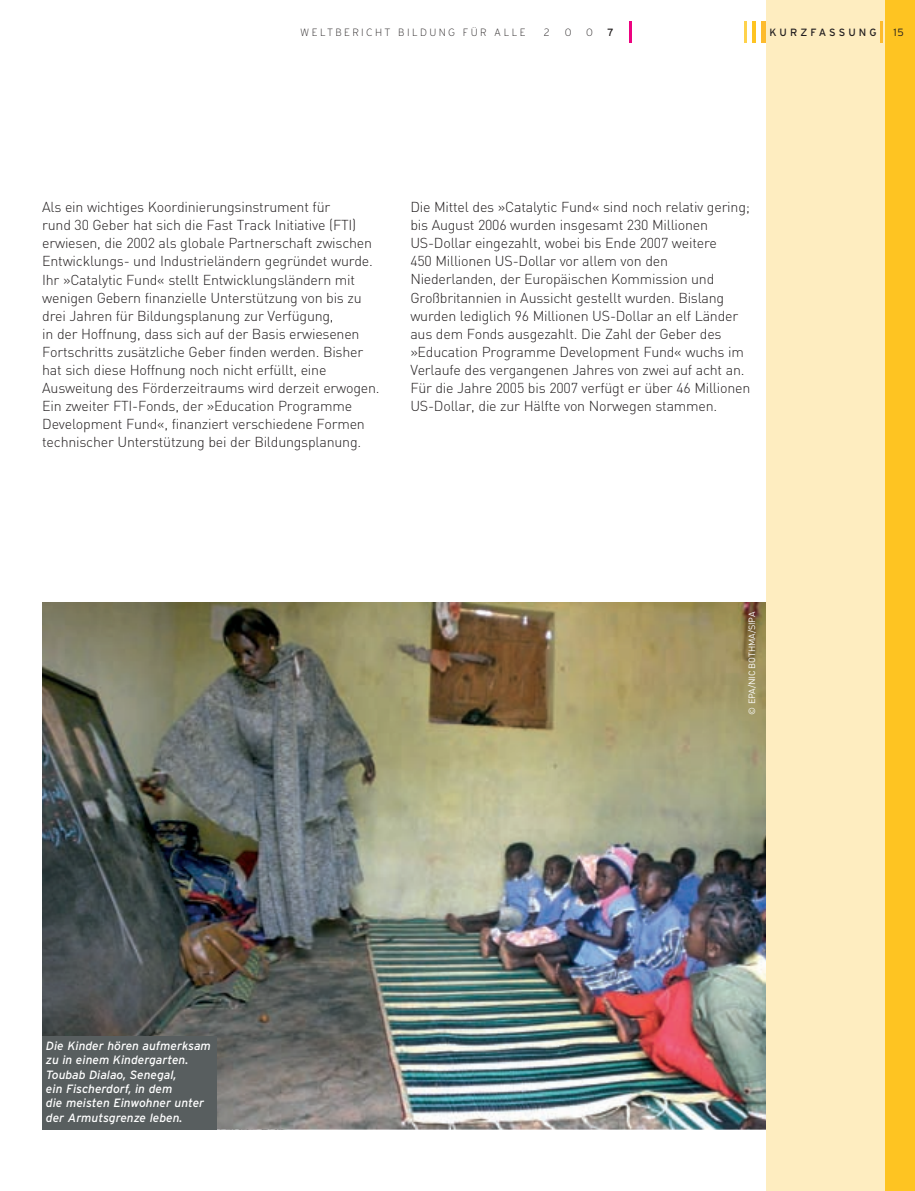
<style>
.page{position:relative;width:915px;height:1191px;background:#fff}
.page>*{position:absolute;margin:0;border:0;box-sizing:border-box;transform-origin:0 0}
.t1{font:300 14.25px/18px "DIN";letter-spacing:-.015em;color:#231f20}
.t2{font:italic 12px/14.4px "Interstate";color:#fff}
.t3{font:200 10.5px "Interstate";letter-spacing:.225em;color:#231f20}
.t4{font:10.5px "Interstate";letter-spacing:.29em;color:#231f20}
.t5{font:300 10.5px "Interstate";color:#231f20}
.t6{font:9px "DIN";letter-spacing:-.015em;color:#fff}
</style>
<div class="page">
<div style="left:765px;top:1px;width:149px;height:1190px;background:#feedc0"></div>
<div style="left:884px;top:1px;width:30px;height:1190px;background:#fec422"></div>
<hr style="left:629px;top:22px;width:2px;height:21px;background:#ed0280">
<hr style="left:761px;top:22px;width:4px;height:21px;background:#fdbb2e">
<hr style="left:752px;top:22px;width:3px;height:21px;background:#fec422">
<hr style="left:744px;top:22px;width:2px;height:21px;background:#fed24c">
<hr style="left:880px;top:22px;width:2px;height:21px;background:#fdbb2e">
<img style="left:42px;top:602px;width:723px;height:528px">
<div style="left:42px;top:1036px;width:175px;height:94px;background:#585e5f"></div>
<p class="t3" style="left:300px;top:28px;width:227px">WELTBERICHT BILDUNG FÜR ALLE</p>
<p class="t3" style="left:543px;top:28px;width:7px">2</p>
<p class="t3" style="left:564px;top:28px;width:8px">0</p>
<p class="t3" style="left:585px;top:28px;width:8px">0</p>
<p class="t4" style="left:607px;top:28px;width:8px">7</p>
<p class="t4" style="left:769px;top:28px;width:109px">KURZFASSUNG</p>
<p class="t5" style="left:893px;top:28px;width:12px">15</p>
<p class="t1" style="left:42px;top:200px;width:339px">Als ein wichtiges Koordinierungsinstrument für<br>rund 30 Geber hat sich die Fast Track Initiative (FTI) erwiesen, die 2002 als globale Partnerschaft zwischen Entwicklungs- und Industrieländern gegründet wurde.<br>Ihr »Catalytic Fund« stellt Entwicklungsländern mit wenigen Gebern finanzielle Unterstützung von bis zu drei Jahren für Bildungsplanung zur Verfügung,<br>in der Hoffnung, dass sich auf der Basis erwiesenen Fortschritts zusätzliche Geber finden werden. Bisher hat sich diese Hoffnung noch nicht erfüllt, eine Ausweitung des Förderzeitraums wird derzeit erwogen.<br>Ein zweiter FTI-Fonds, der »Education Programme Development Fund«, finanziert verschiedene Formen technischer Unterstützung bei der Bildungsplanung.</p>
<p class="t1" style="left:410px;top:200px;width:341px">Die Mittel des »Catalytic Fund« sind noch relativ gering; bis August 2006 wurden insgesamt 230 Millionen US-Dollar eingezahlt, wobei bis Ende 2007 weitere<br>450 Millionen US-Dollar vor allem von den Niederlanden, der Europäischen Kommission und Großbritannien in Aussicht gestellt wurden. Bislang wurden lediglich 96 Millionen US-Dollar an elf Länder aus dem Fonds ausgezahlt. Die Zahl der Geber des »Education Programme Development Fund« wuchs im Verlaufe des vergangenen Jahres von zwei auf acht an.<br>Für die Jahre 2005 bis 2007 verfügt er über 46 Millionen US-Dollar, die zur Hälfte von Norwegen stammen.</p>
<p class="t6" style="left:748px;top:714px;width:104px;rotate:-90deg">© EPA/NIC BOTHMA/SIPA</p>
<p class="t2" style="left:46px;top:1039px;width:166px">Die Kinder hören aufmerksam zu in einem Kindergarten.<br>Toubab Dialao, Senegal,<br>ein Fischerdorf, in dem<br>die meisten Einwohner unter der Armutsgrenze leben.</p>
</div>
